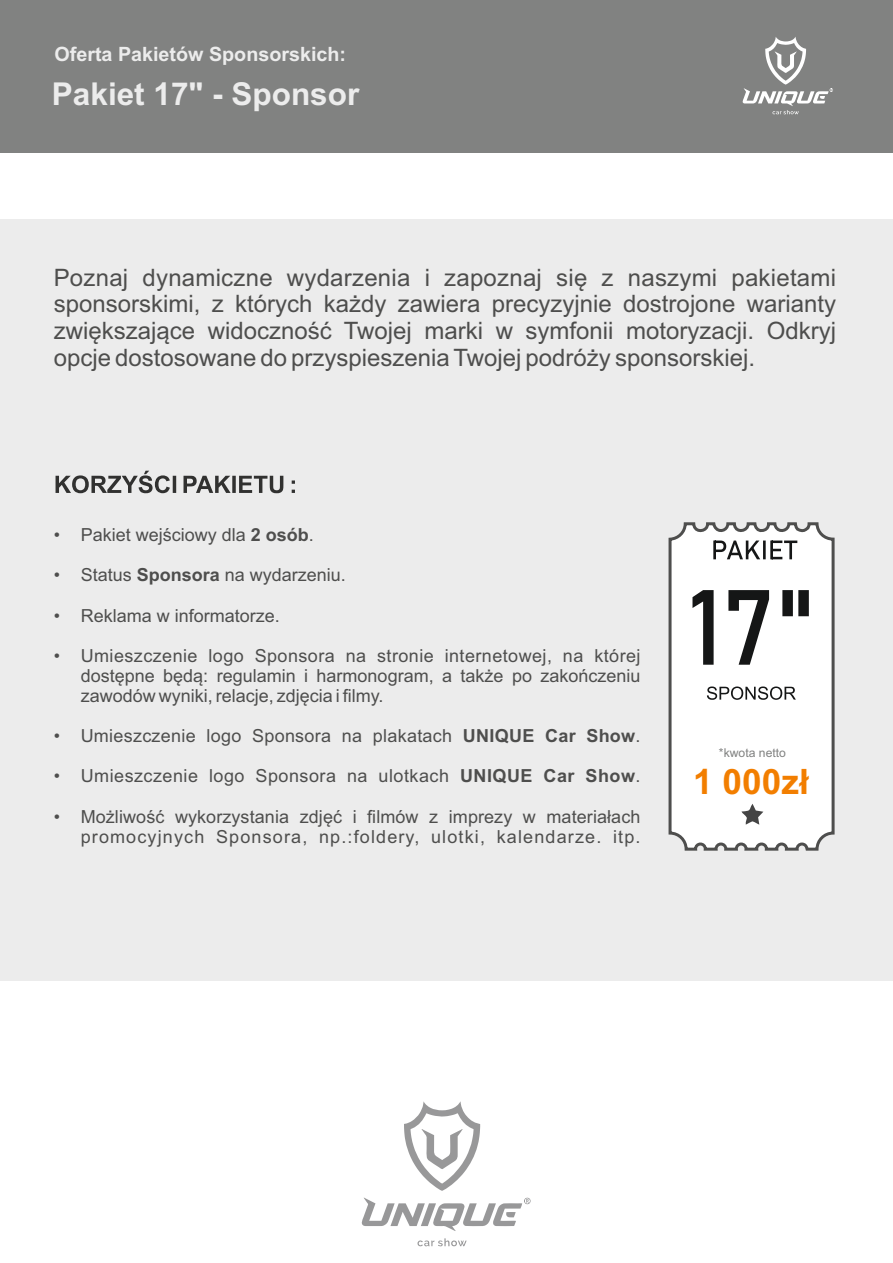
<style>
.page{position:relative;width:893px;height:1263px;background:#fff}
.page>*{position:absolute;margin:0;border:0;box-sizing:border-box;transform-origin:0 0}
.t1{font:700 35.1px "Arial";color:#f27e00}
.t2{font:700 31.5px "Arial";color:#ececec}
.t3{font:24px/26.8px "Arial";color:#4e4e4d;text-align:justify}
.t4{font:700 19.8px "Arial";color:#ececec}
.t5{font:18px/20.1px "Arial";letter-spacing:.005em;color:#4e4e4d;text-align:justify}
.t6{font:18px "Arial";letter-spacing:.025em;color:#4e4e4d}
.t7{font:12.15px "Arial";color:#818281}
.s1{font-weight:700}
</style>
<div class="page">
<div style="left:0;top:219px;width:893px;height:762px;background:#ececec"></div>
<div style="left:0;top:0;width:893px;height:153px;background:#818281"></div>
<svg style="left:56px;top:471px;width:239px;height:22px"></svg>
<svg style="left:668px;top:522px;width:167px;height:329px;background:#f1f1f1"></svg>
<svg style="left:741px;top:804px;width:22px;height:21px"></svg>
<svg style="left:713px;top:540px;width:84px;height:19px;background:#aaabab"></svg>
<svg style="left:692px;top:590px;width:22px;height:75px;background:#7f7f7f"></svg>
<svg style="left:728px;top:590px;width:41px;height:75px;background:#a1a1a1"></svg>
<svg style="left:782px;top:590px;width:27px;height:26px"></svg>
<svg style="left:707px;top:686px;width:89px;height:14px"></svg>
<svg style="left:743px;top:37px;width:90px;height:78px"></svg>
<svg style="left:404px;top:1101px;width:76px;height:90px"></svg>
<svg style="left:417px;top:1238px;width:50px;height:9px"></svg>
<svg style="left:362px;top:1197px;width:169px;height:34px"></svg>
<p class="t4" style="left:54px;top:46px;width:293px">Oferta Pakietów Sponsorskich:</p>
<h2 class="t2" style="left:52px;top:82px;width:309px">Pakiet 17" - Sponsor</h2>
<p class="t3" style="left:54px;top:266px;width:784px">Poznaj dynamiczne wydarzenia i zapoznaj się z naszymi pakietami sponsorskimi, z których każdy zawiera precyzyjnie dostrojone warianty zwiększające widoczność Twojej marki w symfonii motoryzacji. Odkryj opcje dostosowane do przyspieszenia Twojej podróży sponsorskiej.</p>
<p class="t5" style="left:54px;top:526px;width:262px">• Pakiet wejściowy dla <span class="s1">2 osób</span>.</p>
<p class="t5" style="left:54px;top:567px;width:294px">• Status <span class="s1">Sponsora</span> na wydarzeniu.</p>
<p class="t5" style="left:54px;top:607px;width:228px">• Reklama w informatorze.</p>
<p class="t5" style="left:81px;top:647px;width:561px;text-indent:-27px">• Umieszczenie logo Sponsora na stronie internetowej, na której dostępne będą: regulamin i harmonogram, a także po zakończeniu zawodów wyniki, relacje, zdjęcia i filmy.</p>
<p class="t5" style="left:54px;top:727px;width:588px">• Umieszczenie logo Sponsora na plakatach <span class="s1">UNIQUE Car Show</span>.</p>
<p class="t6" style="left:54px;top:769px;width:588px">• Umieszczenie logo Sponsora na ulotkach <span class="s1">UNIQUE Car Show</span>.</p>
<p class="t5" style="left:54px;top:808px;width:588px;text-align:right">• Możliwość wykorzystania zdjęć i filmów z imprezy w materiałach promocyjnych Sponsora, np.:foldery, ulotki, kalendarze. itp.</p>
<p class="t7" style="left:719px;top:748px;width:69px">*kwota netto</p>
<h1 class="t1" style="left:693px;top:768px;width:117px">1 000zł</h1>
</div>
